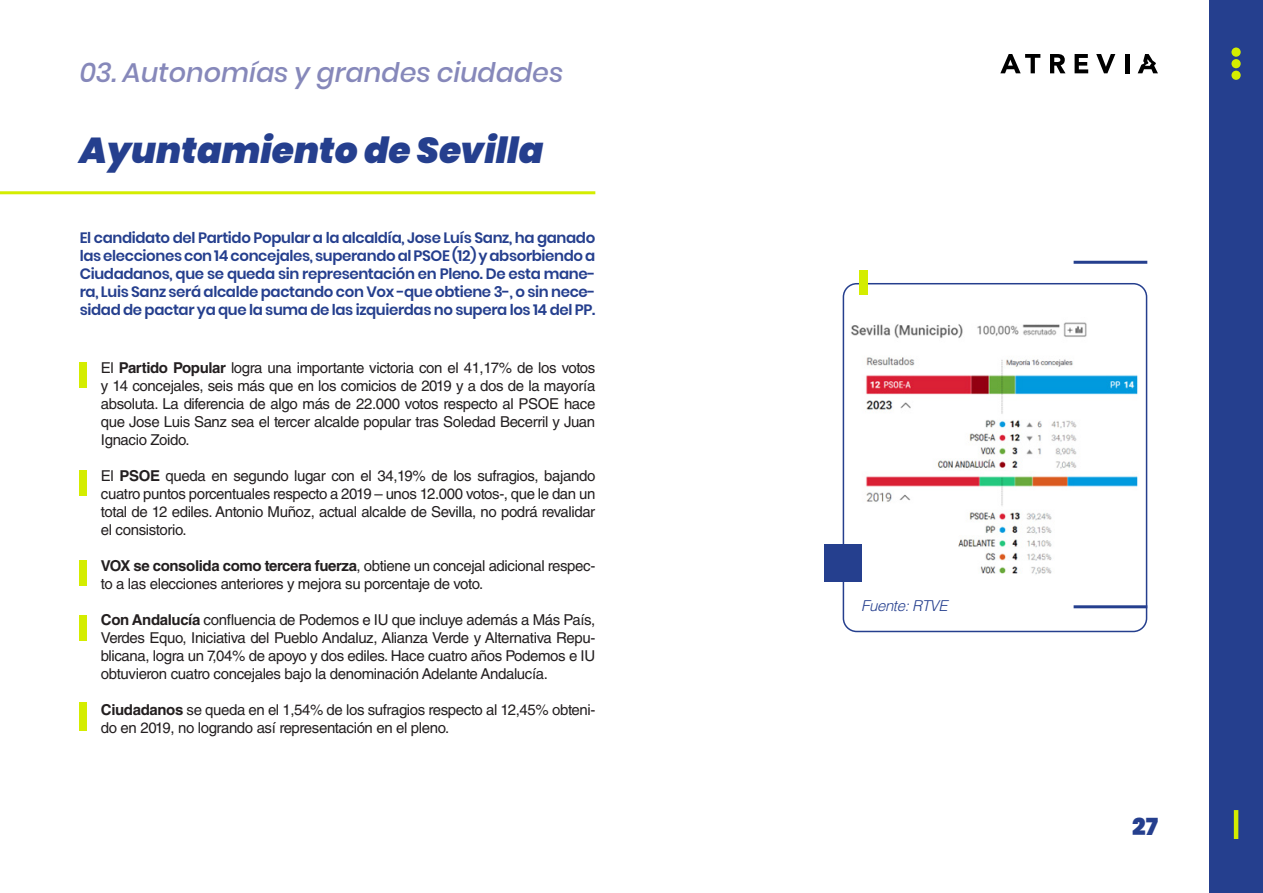
<style>
.page{position:relative;width:1263px;height:893px;background:#fff}
.page>*{position:absolute;margin:0;border:0;box-sizing:border-box;transform-origin:0 0}
.t1{font:italic 900 36px "Poppins";color:#253f8e}
.t2{font:italic 500 27px "Poppins";color:#8688ba}
.t3{font:900 24px "Poppins";color:#253f8e}
.t4{font:15px/18px "Helvetica LT Std";letter-spacing:-.025em;color:#231f20;text-align:justify}
.t5{font:600 15px/18px "Poppins";letter-spacing:-.025em;color:#253f8e;text-align:justify}
.t6{font:italic 300 15px "Helvetica LT Std";letter-spacing:-.025em;color:#253f8e}
.s1{font-weight:700}
</style>
<div class="page">
<hr style="left:0;top:0;width:1px;height:893px;background:#253f8e">
<svg style="left:1050px;top:54px;width:15px;height:19px"></svg>
<svg style="left:1074px;top:54px;width:14px;height:19px"></svg>
<svg style="left:1096px;top:54px;width:19px;height:19px"></svg>
<hr style="left:1125px;top:54px;width:4px;height:19px;background:#000">
<svg style="left:1000px;top:54px;width:40px;height:19px"></svg>
<svg style="left:1138px;top:54px;width:20px;height:19px"></svg>
<div style="left:1209px;top:0;width:54px;height:893px;background:#253f8e"></div>
<hr style="left:1234px;top:810px;width:4px;height:29px;background:#d4ed00">
<div style="left:1231px;top:48px;width:10px;height:9px;background:#d4ed00;border-radius:50%"></div>
<div style="left:1231px;top:59px;width:10px;height:9px;background:#d4ed00;border-radius:50%"></div>
<div style="left:1231px;top:71px;width:10px;height:9px;background:#d4ed00;border-radius:50%"></div>
<div style="left:80px;top:362px;width:7px;height:26px;background:#d4ed00"></div>
<div style="left:80px;top:470px;width:7px;height:26px;background:#d4ed00"></div>
<div style="left:80px;top:560px;width:7px;height:26px;background:#d4ed00"></div>
<div style="left:80px;top:615px;width:7px;height:26px;background:#d4ed00"></div>
<hr style="left:0;top:191px;width:595px;height:3px;background:#d4ed00">
<div style="left:80px;top:702px;width:7px;height:29px;background:#d4ed00"></div>
<div style="left:843px;top:283px;width:304px;height:349px;border:2px solid #253f8e;border-radius:13px"></div>
<div style="left:860px;top:271px;width:8px;height:24px;background:#d4ed00"></div>
<hr style="left:1073px;top:605px;width:74px;height:3px;background:#253f8e">
<hr style="left:1073px;top:261px;width:74px;height:3px;background:#253f8e">
<img style="left:851px;top:322px;width:287px;height:253px">
<div style="left:824px;top:544px;width:37px;height:38px;background:#253f8e"></div>
<p class="t2" style="left:80px;top:56px;width:485px">03. Autonomías y grandes ciudades</p>
<p class="t1" style="left:80px;top:129px;width:465px">Ayuntamiento de Sevilla</p>
<p class="t5" style="left:80px;top:229px;width:517px">El candidato del Partido Popular a la alcaldía, Jose Luís Sanz, ha ganado las elecciones con 14 concejales, superando al PSOE (12) y absorbiendo a Ciudadanos, que se queda sin representación en Pleno. De esta mane&shy;ra, Luis Sanz será alcalde pactando con Vox -que obtiene 3-, o sin nece&shy;sidad de pactar ya que la suma de las izquierdas no supera los 14 del PP.</p>
<p class="t4" style="left:101px;top:359px;width:496px">El <span class="s1">Partido Popular</span> logra una importante victoria con el 41,17% de los votos y 14 concejales, seis más que en los comicios de 2019 y a dos de la mayoría absoluta. La diferencia de algo más de 22.000 votos respecto al PSOE hace que Jose Luis Sanz sea el tercer alcalde popular tras Soledad Becerril y Juan Ignacio Zoido.</p>
<p class="t4" style="left:101px;top:467px;width:496px">El <span class="s1">PSOE</span> queda en segundo lugar con el 34,19% de los sufragios, bajando cuatro puntos porcentuales respecto a 2019 – unos 12.000 votos-, que le dan un total de 12 ediles. Antonio Muñoz, actual alcalde de Sevilla, no podrá revalidar el consistorio.</p>
<p class="t4" style="left:101px;top:557px;width:496px"><span class="s1">VOX se consolida como tercera fuerza</span>, obtiene un concejal adicional respec&shy;to a las elecciones anteriores y mejora su porcentaje de voto.</p>
<p class="t4" style="left:101px;top:611px;width:496px"><span class="s1">Con Andalucía</span> confluencia de Podemos e IU que incluye además a Más País, Verdes Equo, Iniciativa del Pueblo Andaluz, Alianza Verde y Alternativa Repu&shy;blicana, logra un 7,04% de apoyo y dos ediles. Hace cuatro años Podemos e IU obtuvieron cuatro concejales bajo la denominación Adelante Andalucía.</p>
<p class="t4" style="left:101px;top:701px;width:496px"><span class="s1">Ciudadanos</span> se queda en el 1,54% de los sufragios respecto al 12,45% obteni&shy;do en 2019, no logrando así representación en el pleno.</p>
<p class="t6" style="left:861px;top:596px;width:88px">Fuente: RTVE</p>
<h3 class="t3" style="left:1132px;top:813px;width:27px">27</h3>
</div>
